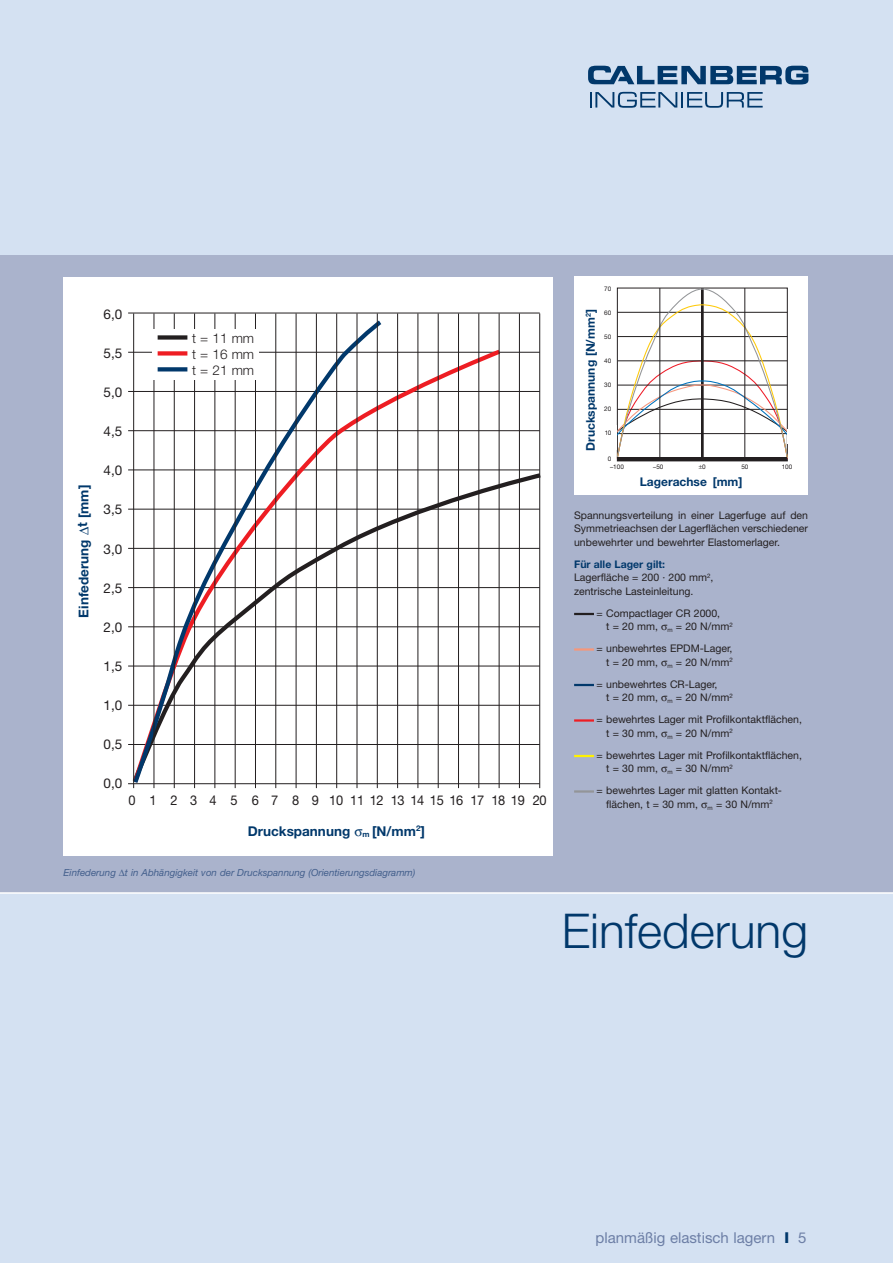
<style>
.page{position:relative;width:893px;height:1263px;background:#fff}
.page>*{position:absolute;margin:0;border:0;box-sizing:border-box;transform-origin:0 0}
.t1{font:300 48px "Helvetica Neue";color:#01386b}
.t2{font:15px "Helvetica Neue";color:#6d7fa6}
.t3{font:13.5px "Helvetica Neue";letter-spacing:-.025em;color:#231f20}
.t4{font:700 13.5px "Helvetica Neue";color:#01386b}
.t5{font:13.5px "Helvetica Neue";letter-spacing:-.025em;color:#231f20;scale:.95 1}
.t6{font:300 13.5px/15.9px "Helvetica Neue";color:#231f20;text-align:justify}
.t7{font:700 12px "Helvetica Neue";color:#01386b}
.t8{font:10.5px/13.5px "Helvetica Neue";color:#231f20}
.t9{font:italic 9.75px "Helvetica Neue";color:#435f8c}
.t10{font:6.3px "Helvetica Neue";color:#231f20}
.s1{font-weight:700;color:#01386b}
.s2{font-weight:800;color:#01386b}
</style>
<div class="page">
<div style="left:0;top:0;width:892px;height:1263px;background:#d4e1f2"></div>
<div style="left:0;top:255px;width:892px;height:638px;background:#aab3cc"></div>
<hr style="left:0;top:892px;width:892px;height:2px;background:#fff">
<svg style="left:590px;top:92px;width:172px;height:16px"></svg>
<svg style="left:588px;top:66px;width:220px;height:19px"></svg>
<div style="left:64px;top:277px;width:489px;height:578px;background:#fff"></div>
<hr style="left:128px;top:313px;width:411px;height:1px;background:#231f20">
<hr style="left:128px;top:352px;width:411px;height:1px;background:#231f20">
<hr style="left:128px;top:391px;width:411px;height:1px;background:#231f20">
<hr style="left:128px;top:430px;width:411px;height:1px;background:#231f20">
<hr style="left:128px;top:469px;width:411px;height:1px;background:#231f20">
<hr style="left:128px;top:509px;width:411px;height:1px;background:#231f20">
<hr style="left:128px;top:548px;width:411px;height:1px;background:#231f20">
<hr style="left:128px;top:587px;width:411px;height:1px;background:#231f20">
<hr style="left:128px;top:626px;width:411px;height:1px;background:#231f20">
<hr style="left:128px;top:666px;width:411px;height:1px;background:#231f20">
<hr style="left:128px;top:705px;width:411px;height:1px;background:#231f20">
<hr style="left:128px;top:744px;width:411px;height:1px;background:#231f20">
<hr style="left:128px;top:783px;width:411px;height:1px;background:#231f20">
<svg style="left:130px;top:471px;width:411px;height:314px"></svg>
<svg style="left:384px;top:347px;width:119px;height:439px"></svg>
<svg style="left:131px;top:318px;width:253px;height:468px"></svg>
<hr style="left:133px;top:313px;width:1px;height:475px;background:#231f20">
<hr style="left:153px;top:313px;width:1px;height:475px;background:#231f20">
<hr style="left:174px;top:313px;width:1px;height:475px;background:#231f20">
<hr style="left:194px;top:313px;width:1px;height:475px;background:#231f20">
<hr style="left:214px;top:313px;width:1px;height:475px;background:#231f20">
<hr style="left:235px;top:313px;width:1px;height:475px;background:#231f20">
<hr style="left:255px;top:313px;width:1px;height:475px;background:#231f20">
<hr style="left:275px;top:313px;width:1px;height:475px;background:#231f20">
<hr style="left:296px;top:313px;width:1px;height:475px;background:#231f20">
<hr style="left:316px;top:313px;width:1px;height:475px;background:#231f20">
<hr style="left:336px;top:313px;width:1px;height:475px;background:#231f20">
<hr style="left:356px;top:313px;width:1px;height:475px;background:#231f20">
<hr style="left:377px;top:313px;width:1px;height:475px;background:#231f20">
<hr style="left:397px;top:313px;width:1px;height:475px;background:#231f20">
<hr style="left:417px;top:313px;width:1px;height:475px;background:#231f20">
<hr style="left:438px;top:313px;width:1px;height:475px;background:#231f20">
<hr style="left:458px;top:313px;width:1px;height:475px;background:#231f20">
<hr style="left:478px;top:313px;width:1px;height:475px;background:#231f20">
<hr style="left:498px;top:313px;width:1px;height:475px;background:#231f20">
<hr style="left:519px;top:313px;width:1px;height:475px;background:#231f20">
<hr style="left:539px;top:313px;width:1px;height:475px;background:#231f20">
<div style="left:153px;top:329px;width:106px;height:51px;background:#fff"></div>
<div style="left:158px;top:335px;width:29px;height:5px;background:#231f20"></div>
<div style="left:158px;top:351px;width:29px;height:5px;background:#ee1d23"></div>
<svg style="left:158px;top:367px;width:29px;height:4px"></svg>
<hr style="left:574px;top:613px;width:20px;height:2px;background:#231f20">
<hr style="left:574px;top:648px;width:20px;height:3px;background:#f6977a">
<hr style="left:574px;top:684px;width:20px;height:2px;background:#01386b">
<hr style="left:574px;top:719px;width:20px;height:3px;background:#ee1d23">
<hr style="left:574px;top:755px;width:20px;height:2px;background:#fff101">
<hr style="left:574px;top:790px;width:20px;height:3px;background:#939598">
<div style="left:574px;top:276px;width:234px;height:219px;background:#fff"></div>
<svg style="left:616px;top:288px;width:172px;height:171px"></svg>
<hr style="left:744px;top:288px;width:1px;height:173px;background:#231f20">
<hr style="left:659px;top:288px;width:1px;height:173px;background:#231f20">
<hr style="left:617px;top:457px;width:170px;height:4px;background:#231f20">
<div style="left:603px;top:436px;width:14px;height:14px;background:#fff"></div>
<div style="left:611px;top:425px;width:6px;height:14px;background:#fff"></div>
<div style="left:787px;top:429px;width:14px;height:14px;background:#fff"></div>
<p class="t4" style="left:79px;top:618px;width:134px;rotate:-90deg">Einfederung t [mm]</p>
<p class="t3" style="left:104px;top:309px;width:20px">6,0</p>
<p class="t3" style="left:104px;top:348px;width:20px">5,5</p>
<p class="t3" style="left:104px;top:388px;width:20px">5,0</p>
<p class="t3" style="left:104px;top:427px;width:20px">4,5</p>
<p class="t3" style="left:104px;top:466px;width:20px">4,0</p>
<p class="t3" style="left:104px;top:505px;width:20px">3,5</p>
<p class="t3" style="left:104px;top:544px;width:20px">3,0</p>
<p class="t3" style="left:104px;top:583px;width:20px">2,5</p>
<p class="t3" style="left:104px;top:622px;width:20px">2,0</p>
<p class="t3" style="left:104px;top:661px;width:20px">1,5</p>
<p class="t3" style="left:104px;top:700px;width:20px">1,0</p>
<p class="t3" style="left:104px;top:739px;width:20px">0,5</p>
<p class="t3" style="left:104px;top:778px;width:20px">0,0</p>
<p class="t6" style="left:192px;top:332px;width:63px">t = 11 mm t = 16 mm t = 21 mm</p>
<p class="t5" style="left:129px;top:796px;width:441px">0 1 2 3 4 5 6 7 8 9 10 11 12 13 14 15 16 17 18 19 20</p>
<p class="t4" style="left:248px;top:826px;width:178px">Druckspannung <sub>m</sub> [N/mm<sup>2</sup>]</p>
<p class="t9" style="left:64px;top:869px;width:353px">Einfederung t in Abhängigkeit von der Druckspannung (Orientierungsdiagramm)</p>
<p class="t10" style="left:604px;top:286px;width:9px">70</p>
<p class="t7" style="left:586px;top:451px;width:143px;rotate:-90deg">Druckspannung [N/mm<sup>2</sup>]</p>
<p class="t10" style="left:604px;top:310px;width:9px">60</p>
<p class="t10" style="left:604px;top:334px;width:9px">50</p>
<p class="t10" style="left:604px;top:358px;width:9px">40</p>
<p class="t10" style="left:604px;top:382px;width:9px">30</p>
<p class="t10" style="left:604px;top:406px;width:9px">20</p>
<p class="t10" style="left:605px;top:430px;width:8px">10</p>
<p class="t10" style="left:607px;top:456px;width:5px">0</p>
<p class="t10" style="left:610px;top:464px;width:15px">–100</p>
<p class="t10" style="left:653px;top:464px;width:12px">–50</p>
<p class="t10" style="left:702px;top:464px;width:5px">0</p>
<p class="t10" style="left:741px;top:464px;width:9px">50</p>
<p class="t10" style="left:781px;top:464px;width:12px">100</p>
<p class="t7" style="left:639px;top:477px;width:104px">Lagerachse [mm]</p>
<p class="t8" style="left:574px;top:509px;width:235px;text-align:justify">Spannungsverteilung in einer Lagerfuge auf den Symmetrieachsen der Lagerflächen verschiedener unbewehrter und bewehrter Elastomerlager.</p>
<p class="t8" style="left:574px;top:558px;width:141px"><span class="s1">Für alle Lager gilt:<br></span>Lagerfläche = 200 · 200 mm<sup>2</sup>, zentrische Lasteinleitung.</p>
<p class="t8" style="left:606px;top:607px;width:128px;text-indent:-10px">= Compactlager CR 2000,<br>t = 20 mm, <sub>m</sub> = 20 N/mm<sup>2</sup></p>
<p class="t8" style="left:596px;top:643px;width:138px;text-align:right">= unbewehrtes EPDM-Lager, t = 20 mm, <sub>m</sub> = 20 N/mm<sup>2</sup></p>
<p class="t8" style="left:606px;top:678px;width:128px;text-indent:-10px">= unbewehrtes CR-Lager,<br>t = 20 mm, <sub>m</sub> = 20 N/mm<sup>2</sup></p>
<p class="t8" style="left:606px;top:714px;width:197px;text-indent:-10px">= bewehrtes Lager mit Profilkontakt flächen, t = 30 mm, <sub>m</sub> = 20 N/mm<sup>2</sup></p>
<p class="t8" style="left:606px;top:749px;width:197px;text-indent:-10px">= bewehrtes Lager mit Profilkontakt flächen, t = 30 mm, <sub>m</sub> = 30 N/mm<sup>2</sup></p>
<p class="t8" style="left:596px;top:785px;width:187px;text-align:center">= bewehrtes Lager mit glatten Kontakt&shy;flächen, t = 30 mm, <sub>m</sub> = 30 N/mm<sup>2</sup></p>
<h1 class="t1" style="left:561px;top:913px;width:248px">Einfederung</h1>
<h2 class="t2" style="left:595px;top:1233px;width:212px">planmäßig elastisch lagern <span class="s2">I</span> 5</h2>
</div>
